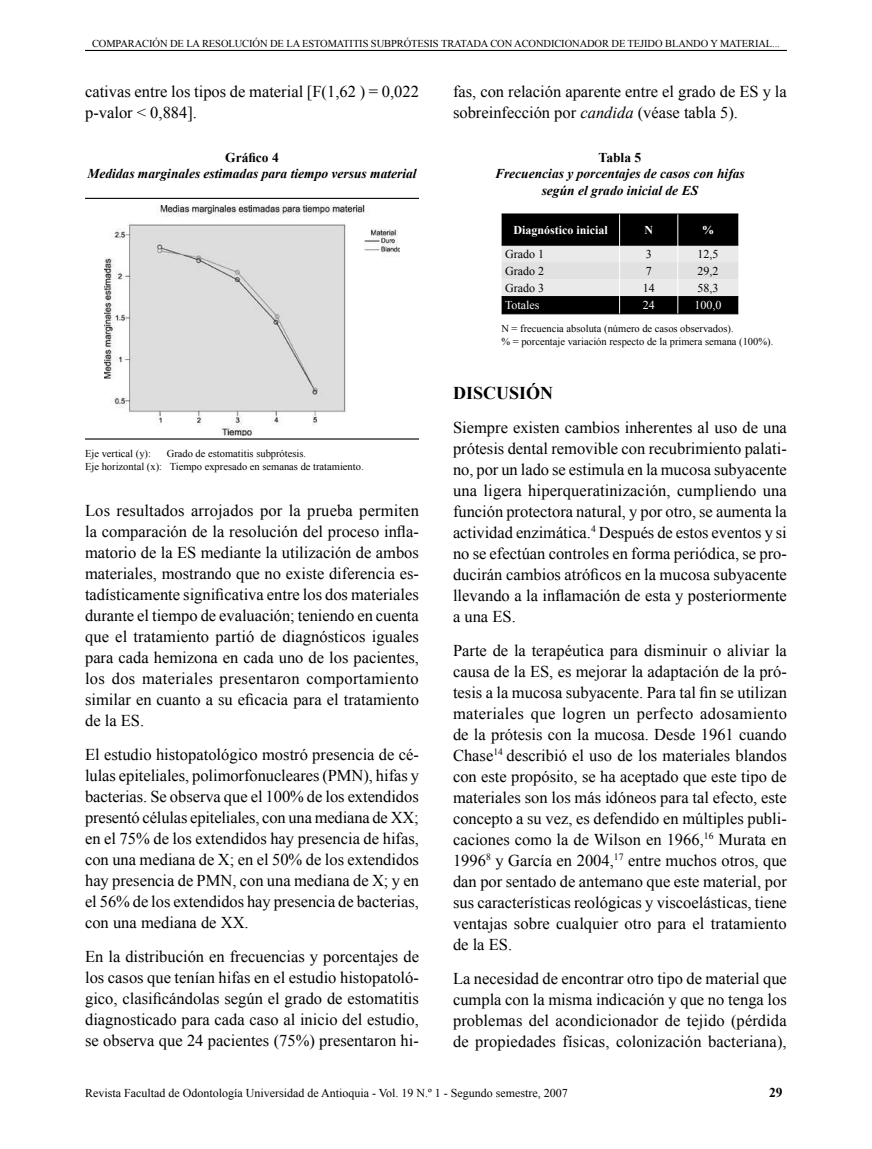
<style>
.page{position:relative;width:872px;height:1149px;background:#fff}
.page>*{position:absolute;margin:0;border:0;box-sizing:border-box;transform-origin:0 0}
.t1{font:700 18px "Times New Roman";color:#000}
.t2{font:16.5px/21px "Times New Roman";color:#000;text-align:justify}
.t3{font:italic 700 13.5px/16.2px "Times New Roman";color:#000;text-align:center}
.t4{font:700 13.5px "Times New Roman";color:#000}
.t5{font:12px "Times New Roman";color:#000}
.t6{font:700 12px "Times New Roman";color:#fff}
.t7{font:12px "Times New Roman";color:#fff}
.t8{font:10.5px/12.6px "Times New Roman";color:#000}
.s1{font-style:italic}
</style>
<div class="page">
<hr style="left:85px;top:50px;width:702px;height:1px;background:#000">
<hr style="left:501px;top:213px;width:118px;height:1px;background:#000">
<hr style="left:619px;top:213px;width:59px;height:1px;background:#000">
<hr style="left:678px;top:213px;width:60px;height:1px;background:#000">
<svg style="left:501px;top:214px;width:237px;height:100px;background:#757575"></svg>
<img style="left:104px;top:206px;width:296px;height:229px">
<hr style="left:85px;top:198px;width:334px;height:1px;background:#000">
<hr style="left:85px;top:438px;width:334px;height:1px;background:#000">
<p class="t8" style="left:92px;top:37px;width:689px">COMPARACIÓN DE LA RESOLUCIÓN DE LA ESTOMATITIS SUBPRÓTESIS TRATADA CON ACONDICIONADOR DE TEJIDO BLANDO Y MATERIAL...</p>
<p class="t2" style="left:85px;top:80px;width:335px">cativas entre los tipos de material [F(1,62 ) = 0,022 p-valor &lt; 0,884].</p>
<p class="t2" style="left:453px;top:80px;width:335px">fas, con relación aparente entre el grado de ES y la sobreinfección por <span class="s1">candida</span> (véase tabla 5).</p>
<p class="t4" style="left:225px;top:148px;width:55px">Gráfico 4</p>
<p class="t3" style="left:87px;top:165px;width:331px">Medidas marginales estimadas para tiempo versus material</p>
<p class="t8" style="left:85px;top:447px;width:67px">Eje vertical (y):</p>
<p class="t8" style="left:85px;top:447px;width:280px;text-indent:82px">Grado de estomatitis subprótesis.<br>Eje horizontal (x): Tiempo expresado en semanas de tratamiento.</p>
<p class="t2" style="left:85px;top:499px;width:335px">Los resultados arrojados por la prueba permiten la comparación de la resolución del proceso infla&shy;matorio de la ES mediante la utilización de ambos materiales, mostrando que no existe diferencia es&shy;tadísticamente significativa entre los dos materiales durante el tiempo de evaluación; teniendo en cuenta que el tratamiento partió de diagnósticos iguales para cada hemizona en cada uno de los pacientes, los dos materiales presentaron comportamiento similar en cuanto a su eficacia para el tratamiento de la ES.</p>
<p class="t2" style="left:85px;top:743px;width:335px">El estudio histopatológico mostró presencia de cé&shy;lulas epiteliales, polimorfonucleares (PMN), hifas y bacterias. Se observa que el 100% de los extendidos presentó células epiteliales, con una mediana de XX; en el 75% de los extendidos hay presencia de hifas, con una mediana de X; en el 50% de los extendidos hay presencia de PMN, con una mediana de X; y en el 56% de los extendidos hay presencia de bacterias, con una mediana de XX.</p>
<p class="t2" style="left:85px;top:945px;width:335px">En la distribución en frecuencias y porcentajes de los casos que tenían hifas en el estudio histopatoló&shy;gico, clasificándolas según el grado de estomatitis diagnosticado para cada caso al inicio del estudio, se observa que 24 pacientes (75%) presentaron hi-</p>
<p class="t4" style="left:598px;top:148px;width:44px">Tabla 5</p>
<p class="t3" style="left:495px;top:165px;width:251px">Frecuencias y porcentajes de casos con hifas según el grado inicial de ES</p>
<p class="t6" style="left:513px;top:221px;width:96px">Diagnóstico inicial</p>
<p class="t6" style="left:644px;top:221px;width:10px">N</p>
<p class="t6" style="left:702px;top:221px;width:13px">%</p>
<p class="t5" style="left:505px;top:246px;width:40px">Grado 1</p>
<p class="t5" style="left:645px;top:246px;width:7px">3</p>
<p class="t5" style="left:697px;top:246px;width:22px">12,5</p>
<p class="t5" style="left:505px;top:263px;width:40px">Grado 2</p>
<p class="t5" style="left:645px;top:263px;width:7px">7</p>
<p class="t5" style="left:697px;top:263px;width:22px">29,2</p>
<p class="t5" style="left:505px;top:280px;width:40px">Grado 3</p>
<p class="t5" style="left:642px;top:280px;width:13px">14</p>
<p class="t5" style="left:697px;top:280px;width:22px">58,3</p>
<p class="t7" style="left:505px;top:297px;width:36px">Totales</p>
<p class="t7" style="left:642px;top:297px;width:13px">24</p>
<p class="t7" style="left:694px;top:297px;width:28px">100,0</p>
<p class="t8" style="left:501px;top:322px;width:273px">N = frecuencia absoluta (número de casos observados).<br>% = porcentaje variación respecto de la primera semana (100%).</p>
<p class="t1" style="left:453px;top:380px;width:102px">DISCUSIÓN</p>
<p class="t2" style="left:453px;top:416px;width:335px">Siempre existen cambios inherentes al uso de una prótesis dental removible con recubrimiento palati&shy;no, por un lado se estimula en la mucosa subyacente una ligera hiperqueratinización, cumpliendo una función protectora natural, y por otro, se aumenta la actividad enzimática.<sup>4</sup> Después de estos eventos y si no se efectúan controles en forma periódica, se pro&shy;ducirán cambios atróficos en la mucosa subyacente llevando a la inflamación de esta y posteriormente a una ES.</p>
<p class="t2" style="left:453px;top:639px;width:335px">Parte de la terapéutica para disminuir o aliviar la causa de la ES, es mejorar la adaptación de la pró&shy;tesis a la mucosa subyacente. Para tal fin se utilizan materiales que logren un perfecto adosamiento de la prótesis con la mucosa. Desde 1961 cuando Chase<sup>14</sup> describió el uso de los materiales blandos con este propósito, se ha aceptado que este tipo de materiales son los más idóneos para tal efecto, este concepto a su vez, es defendido en múltiples publi&shy;caciones como la de Wilson en 1966,<sup>16</sup> Murata en 1996<sup>8</sup> y García en 2004,<sup>17</sup> entre muchos otros, que dan por sentado de antemano que este material, por sus características reológicas y viscoelásticas, tiene ventajas sobre cualquier otro para el tratamiento de la ES.</p>
<p class="t2" style="left:453px;top:967px;width:335px">La necesidad de encontrar otro tipo de material que cumpla con la misma indicación y que no tenga los problemas del acondicionador de tejido (pérdida de propiedades físicas, colonización bacteriana),</p>
<p class="t5" style="left:85px;top:1084px;width:484px">Revista Facultad de Odontología Universidad de Antioquia - Vol. 19 N.º 1 - Segundo semestre, 2007</p>
<p class="t4" style="left:769px;top:1082px;width:15px">29</p>
</div>
